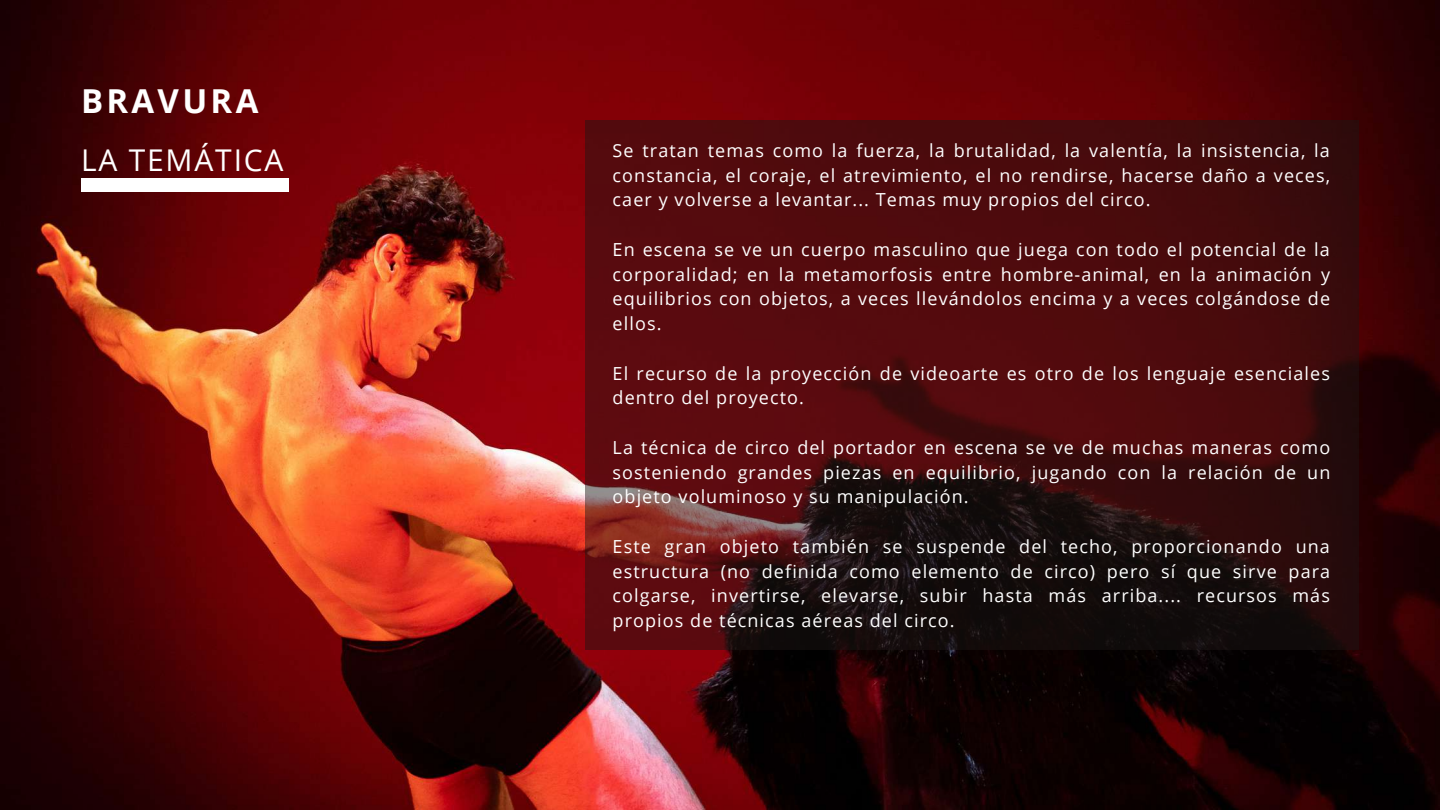
<style>
.page{position:relative;width:1440px;height:810px;background:#fff}
.page>*{position:absolute;margin:0;border:0;box-sizing:border-box;transform-origin:0 0}
.t1{font:700 33px "Open Sans";letter-spacing:.1em;color:#fff}
.t2{font:30px "Open Sans";letter-spacing:.06em;color:#fff}
.t3{font:18px/24.8px "Open Sans";letter-spacing:.06em;color:#fff;text-align:justify}
</style>
<div class="page">
<img style="left:0;top:0;width:1440px;height:810px">
<div style="left:81px;top:178px;width:208px;height:13px;background:#fff"></div>
<svg style="left:585px;top:120px;width:774px;height:530px;background:#420c0e"></svg>
<h1 class="t1" style="left:81px;top:78px;width:179px">BRAVURA</h1>
<h2 class="t2" style="left:81px;top:139px;width:204px">LA TEMÁTICA</h2>
<p class="t3" style="left:613px;top:137px;width:719px">Se tratan temas como la fuerza, la brutalidad, la valentía, la insistencia, la constancia, el coraje, el atrevimiento, el no rendirse, hacerse daño a veces, caer y volverse a levantar... Temas muy propios del circo.</p>
<p class="t3" style="left:613px;top:236px;width:719px">En escena se ve un cuerpo masculino que juega con todo el potencial de la corporalidad; en la metamorfosis entre hombre-animal, en la animación y equilibrios con objetos, a veces llevándolos encima y a veces colgándose de ellos.</p>
<p class="t3" style="left:613px;top:360px;width:719px">El recurso de la proyección de videoarte es otro de los lenguaje esenciales dentro del proyecto.</p>
<p class="t3" style="left:613px;top:434px;width:719px">La técnica de circo del portador en escena se ve de muchas maneras como sosteniendo grandes piezas en equilibrio, jugando con la relación de un objeto voluminoso y su manipulación.</p>
<p class="t3" style="left:613px;top:533px;width:719px">Este gran objeto también se suspende del techo, proporcionando una estructura (no definida como elemento de circo) pero sí que sirve para colgarse, invertirse, elevarse, subir hasta más arriba.... recursos más propios de técnicas aéreas del circo.</p>
</div>
